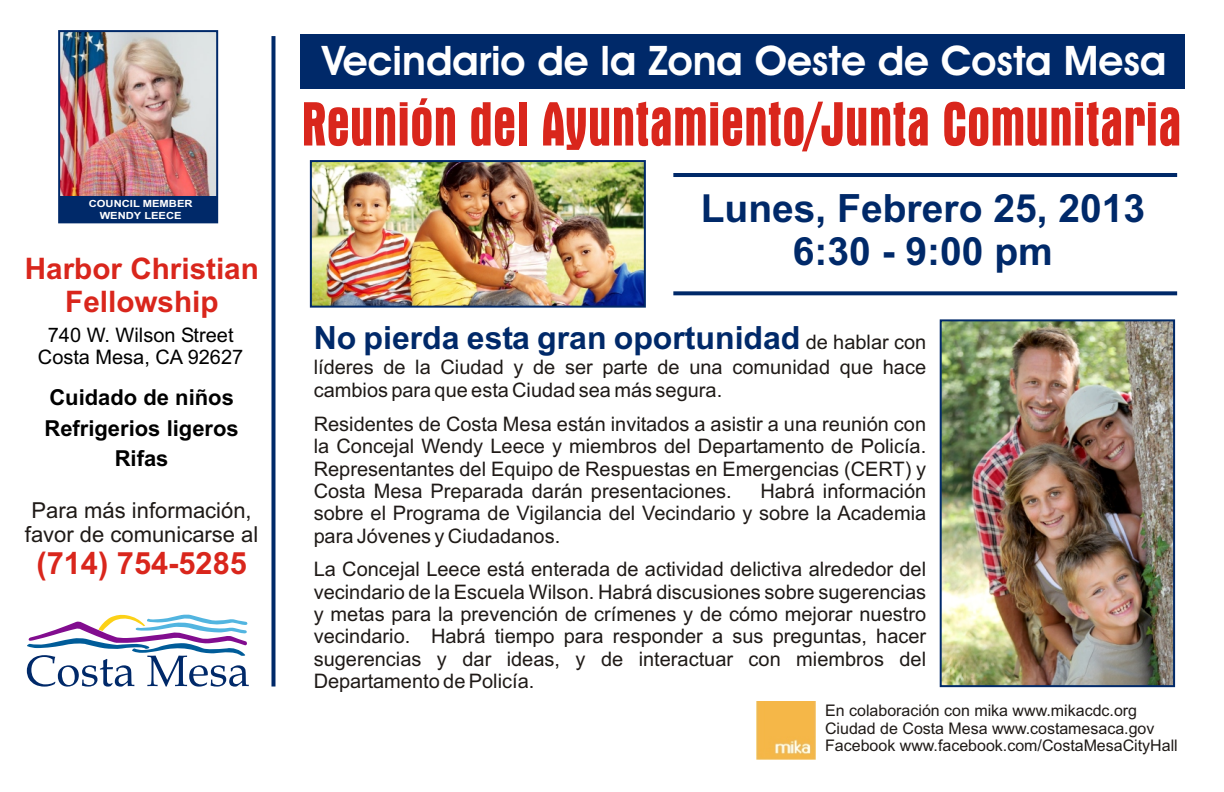
<style>
.page{position:relative;width:1224px;height:792px;background:#fff}
.page>*{position:absolute;margin:0;border:0;box-sizing:border-box;transform-origin:0 0}
.t1{font:63.4px "Aurora Bd Cn BT";color:#d9261c;scale:.87 1}
.t2{font:700 41px "Avant Garde Bk BT";color:#fff}
.t3{font:700 39px/43.6px "Arial";color:#002969;text-align:center}
.t4{font:700 32px "Arial";color:#002969}
.t5{font:700 30.8px "Arial";color:#d9261c}
.t6{font:700 29.6px/33.2px "Arial";color:#d9261c;text-align:center}
.t7{font:22px/24.6px "Arial";color:#1f1a17;text-align:center}
.t8{font:700 22px/30.2px "Arial";color:#000;text-align:center}
.t9{font:20px/22.4px "Arial";color:#1f1a17;text-align:justify}
.t10{font:20px/22.4px "Arial";color:#000;text-align:center}
.t11{font:16px/17.8px "Arial";color:#1f1a17}
.t12{font:700 9.8px/12px "Arial";color:#fff;text-align:center;scale:1.13 1}
.s1{font-weight:400;font-size:20px;color:#1f1a17}
</style>
<div class="page">
<div style="left:300px;top:34px;width:885px;height:55px;background:#002969"></div>
<img style="left:61px;top:33px;width:154px;height:163px">
<div style="left:60px;top:196px;width:157px;height:26px;background:#002969"></div>
<div style="left:58px;top:30px;width:160px;height:193px;border:2px solid #002969"></div>
<svg style="left:271px;top:36px;width:4px;height:651px;background:#1f437b"></svg>
<img style="left:313px;top:163px;width:330px;height:142px">
<div style="left:310px;top:160px;width:336px;height:148px;border:2px solid #002969"></div>
<svg style="left:26px;top:614px;width:223px;height:73px"></svg>
<img style="left:757px;top:702px;width:58px;height:58px">
<img style="left:943px;top:322px;width:229px;height:362px">
<div style="left:940px;top:319px;width:235px;height:368px;border:2px solid #002969"></div>
<hr style="left:673px;top:173px;width:504px;height:4px;background:#002969">
<svg style="left:673px;top:291px;width:504px;height:4px;background:#153b75"></svg>
<p class="t12" style="left:89px;top:199px;width:93px">COUNCIL MEMBER<br>WENDY LEECE</p>
<h3 class="t6" style="left:25px;top:255px;width:236px">Harbor Christian<br>Fellowship</h3>
<p class="t10" style="left:38px;top:325px;width:207px">740 W. Wilson Street<br>Costa Mesa, CA 92627</p>
<p class="t8" style="left:44px;top:384px;width:196px">Cuidado de niños<br>Refrigerios ligeros<br>Rifas</p>
<p class="t7" style="left:25px;top:500px;width:235px">Para más información, favor de comunicarse al</p>
<h3 class="t5" style="left:36px;top:552px;width:212px">(714) 754-5285</h3>
<h2 class="t2" style="left:322px;top:44px;width:846px">Vecindario de la Zona Oeste de Costa Mesa</h2>
<h1 class="t1" style="left:301px;top:97px;width:1013px">Reunión del Ayuntamiento/Junta Comunitaria</h1>
<h3 class="t3" style="left:701px;top:190px;width:446px">Lunes, Febrero 25, 2013<br>6:30 - 9:00 pm</h3>
<h3 class="t4" style="left:314px;top:326px;width:614px">No pierda esta gran oportunidad <span class="s1">de hablar con</span></h3>
<p class="t9" style="left:314px;top:358px;width:614px;line-height:23px">líderes de la Ciudad y de ser parte de una comunidad que hace cambios para que esta Ciudad sea más segura.</p>
<p class="t9" style="left:314px;top:415px;width:614px">Residentes de Costa Mesa están invitados a asistir a una reunión con la Concejal Wendy Leece y miembros del Departamento de Policía.<br>Representantes del Equipo de Respuestas en Emergencias (CERT) y Costa Mesa Preparada darán presentaciones.</p>
<p class="t9" style="left:314px;top:482px;width:614px;text-indent:447px">Habrá información sobre el Programa de Vigilancia del Vecindario y sobre la Academia para Jóvenes y Ciudadanos.</p>
<p class="t9" style="left:314px;top:560px;width:614px">La Concejal Leece está enterada de actividad delictiva alrededor del vecindario de la Escuela Wilson. Habrá discusiones sobre sugerencias y metas para la prevención de crímenes y de cómo mejorar nuestro vecindario. Habrá tiempo para responder a sus preguntas, hacer sugerencias y dar ideas, y de interactuar con miembros del Departamento de Policía.</p>
<p class="t11" style="left:825px;top:703px;width:354px">En colaboración con mika www.mikacdc.org<br>Ciudad de Costa Mesa www.costamesaca.gov<br>Facebook www.facebook.com/CostaMesaCityHall</p>
</div>
